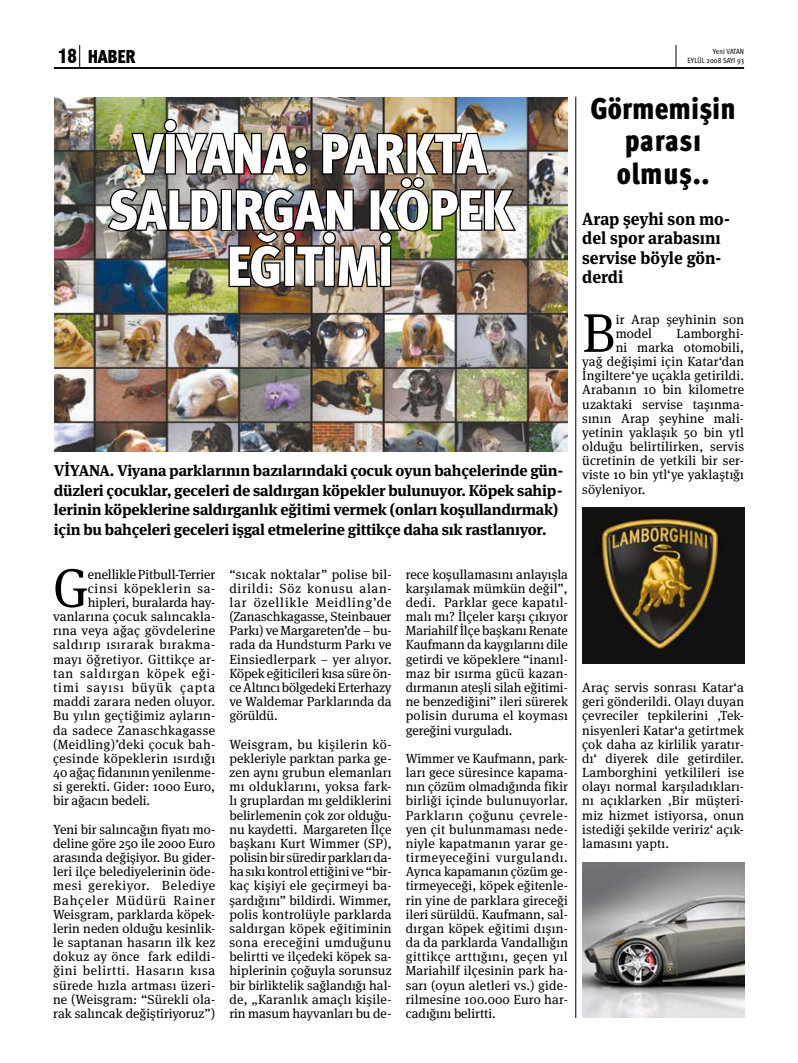
<style>
.page{position:relative;width:798px;height:1063px;background:#fff}
.page>*{position:absolute;margin:0;border:0;box-sizing:border-box;transform-origin:0 0}
.t1{font:900 56.25px "Meta Cond Pro";letter-spacing:-.01em;color:#fff}
.t2{font:54.38px "Meta Serif Pro";color:#000}
.t3{font:900 30px/32.5px "Meta Cond Pro";color:#000;text-align:center}
.t4{font:900 18.75px "Meta Cond Pro";letter-spacing:-.015em;color:#000}
.t5{font:700 17.5px/19.5px "Meta Serif Pro";color:#000;scale:.95 1}
.t6{font:700 15.62px/19.8px "Meta Serif Pro";letter-spacing:-.015em;color:#000}
.t7{font:13.25px/14.1px "Meta Serif Pro";letter-spacing:.01em;color:#000;text-align:justify}
.t8{font:13.25px "Meta Serif Pro";letter-spacing:-.01em;color:#000}
.t9{font:13.25px "Meta Serif Pro";letter-spacing:.04em;color:#000}
.t10{font:13.25px "Meta Serif Pro";letter-spacing:.055em;color:#000}
.t11{font:13.25px "Meta Serif Pro";letter-spacing:.075em;color:#000}
.t12{font:13.25px "Meta Serif Pro";letter-spacing:.05em;color:#000}
.t13{font:7.5px/9px "Meta Cond Pro";letter-spacing:.01em;color:#000;text-align:right}
.s1{font-family:"Swiss 721 BT";font-stretch:condensed}
</style>
<div class="page">
<svg style="left:675px;top:45px;width:1px;height:22px"></svg>
<svg style="left:79px;top:45px;width:1px;height:22px"></svg>
<hr style="left:54px;top:67px;width:689px;height:2px;background:#000">
<img style="left:54px;top:98px;width:513px;height:353px">
<img style="left:106px;top:118px;width:411px;height:211px">
<hr style="left:575px;top:97px;width:1px;height:921px;background:#000">
<img style="left:582px;top:507px;width:161px;height:157px">
<img style="left:582px;top:862px;width:161px;height:156px">
<h3 class="t4" style="left:58px;top:44px;width:79px"><span class="s1">18</span> HABER</h3>
<p class="t13" style="left:687px;top:47px;width:58px">Yeni VATAN<br>EYLÜL 2008 SAYI 93</p>
<h1 class="t1" style="left:134px;top:118px;width:350px">VİYANA: PARKTA</h1>
<h1 class="t1" style="left:108px;top:174px;width:289px">SALDIRGAN KÖPEK</h1>
<h1 class="t1" style="left:226px;top:230px;width:168px">EĞİTİMİ</h1>
<p class="t6" style="left:54px;top:459px;width:510px">VİYANA. Viyana parklarının bazılarındaki çocuk oyun bahçelerinde gün&shy;düzleri çocuklar, geceleri de saldırgan köpekler bulunuyor. Köpek sahip&shy;lerinin köpeklerine saldırganlık eğitimi vermek (onları koşullandırmak) için bu bahçeleri geceleri işgal etmelerine gittikçe daha sık rastlanıyor.</p>
<h2 class="t2" style="left:53px;top:549px;width:37px">G</h2>
<p class="t8" style="left:88px;top:564px;width:129px">enellikle Pitbull-Terrier</p>
<p class="t12" style="left:88px;top:579px;width:129px">cinsi köpeklerin sa-</p>
<p class="t7" style="left:88px;top:595px;width:129px">hipleri, buralarda hay-</p>
<p class="t7" style="left:53px;top:609px;width:164px">vanlarına çocuk salıncakla-</p>
<p class="t7" style="left:53px;top:623px;width:163px">rına veya ağaç gövdelerine</p>
<p class="t9" style="left:53px;top:635px;width:164px">saldırıp ısırarak bırakma-</p>
<p class="t7" style="left:53px;top:651px;width:164px">mayı öğretiyor. Gittikçe ar-</p>
<p class="t10" style="left:53px;top:664px;width:164px">tan saldırgan köpek eği-</p>
<p class="t11" style="left:53px;top:678px;width:164px">timi sayısı büyük çapta</p>
<p class="t7" style="left:53px;top:694px;width:163px">maddi zarara neden oluyor.</p>
<p class="t7" style="left:53px;top:708px;width:164px">Bu yılın geçtiğimiz ayların-</p>
<p class="t7" style="left:53px;top:722px;width:163px">da sadece Zanaschkagasse</p>
<p class="t7" style="left:53px;top:736px;width:164px">(Meidling)’deki çocuk bah-</p>
<p class="t7" style="left:53px;top:751px;width:164px">çesinde köpeklerin ısırdığı</p>
<p class="t8" style="left:53px;top:763px;width:164px">40 ağaç fidanının yenilenme-</p>
<p class="t7" style="left:53px;top:779px;width:163px">si gerekti. Gider: 1000 Euro,</p>
<p class="t7" style="left:53px;top:793px;width:99px">bir ağacın bedeli.</p>
<p class="t7" style="left:53px;top:821px;width:164px">Yeni bir salıncağın fiyatı mo&shy;deline göre 250 ile 2000 Euro arasında değişiyor. Bu gider&shy;leri ilçe belediyelerinin öde&shy;mesi gerekiyor. Belediye Bahçeler Müdürü Rainer Weisgram, parklarda köpek&shy;lerin neden olduğu kesinlik&shy;le saptanan hasarın ilk kez dokuz ay önce fark edildi&shy;ğini belirtti. Hasarın kısa sürede hızla artması üzeri&shy;ne (Weisgram: “Sürekli ola&shy;rak salıncak değiştiriyoruz”)</p>
<p class="t7" style="left:229px;top:566px;width:164px">“sıcak noktalar” polise bil&shy;dirildi: Söz konusu alan&shy;lar özellikle Meidling’de (Zanaschkagasse, Steinbauer Parkı) ve Margareten’de – bu&shy;rada da Hundsturm Parkı ve Einsiedlerpark – yer alıyor.<br>Köpek eğiticileri kısa süre ön&shy;ce Altıncı bölgedeki Erterhazy ve Waldemar Parklarında da görüldü.</p>
<p class="t7" style="left:229px;top:736px;width:164px">Weisgram, bu kişilerin kö&shy;pekleriyle parktan parka ge&shy;zen aynı grubun elemanları mı olduklarını, yoksa fark&shy;lı gruplardan mı geldiklerini belirlemenin çok zor olduğu&shy;nu kaydetti. Margareten İlçe başkanı Kurt Wimmer (SP), polisin bir süredir parkları da&shy;ha sıkı kontrol ettiğini ve “bir&shy;kaç kişiyi ele geçirmeyi ba&shy;şardığını” bildirdi. Wimmer, polis kontrolüyle parklarda saldırgan köpek eğitiminin sona ereceğini umduğunu belirtti ve ilçedeki köpek sa&shy;hiplerinin çoğuyla sorunsuz bir birliktelik sağlandığı hal&shy;de, „Karanlık amaçlı kişile&shy;rin masum hayvanları bu de-</p>
<p class="t7" style="left:405px;top:566px;width:164px">rece koşullamasını anlayışla karşılamak mümkün değil”, dedi. Parklar gece kapatıl&shy;malı mı? İlçeler karşı çıkıyor Mariahilf İlçe başkanı Renate Kaufmann da kaygılarını dile getirdi ve köpeklere “inanıl&shy;maz bir ısırma gücü kazan&shy;dırmanın ateşli silah eğitimi&shy;ne benzediğini” ileri sürerek polisin duruma el koyması gereğini vurguladı.</p>
<p class="t7" style="left:405px;top:751px;width:164px">Wimmer ve Kaufmann, park&shy;ları gece süresince kapama&shy;nın çözüm olmadığında fikir birliği içinde bulunuyorlar.<br>Parkların çoğunu çevrele&shy;yen çit bulunmaması nede&shy;niyle kapatmanın yarar ge&shy;tirmeyeceğini vurgulandı.<br>Ayrıca kapamanın çözüm ge&shy;tirmeyeceği, köpek eğitenle&shy;rin yine de parklara gireceği ileri sürüldü. Kaufmann, sal&shy;dırgan köpek eğitimi dışın&shy;da da parklarda Vandallığın gittikçe arttığını, geçen yıl Mariahilf ilçesinin park ha&shy;sarı (oyun aletleri vs.) gide&shy;rilmesine 100.000 Euro har&shy;cadığını belirtti.</p>
<h3 class="t3" style="left:590px;top:93px;width:147px">GÖRMEMIŞIN<br>PARASI<br>OLMUŞ..</h3>
<h3 class="t5" style="left:582px;top:207px;width:157px">Arap şeyhi son mo&shy;del spor arabasını servise böyle gön&shy;derdi</h3>
<h2 class="t2" style="left:582px;top:294px;width:35px">B</h2>
<p class="t7" style="left:615px;top:311px;width:130px">ir Arap şeyhinin son model</p>
<p class="t7" style="left:676px;top:325px;width:69px">Lamborghi-</p>
<p class="t7" style="left:615px;top:340px;width:130px">ni marka otomobili,</p>
<p class="t7" style="left:582px;top:354px;width:163px">yağ değişimi için Katar‘dan</p>
<p class="t7" style="left:582px;top:368px;width:163px">İngiltere‘ye uçakla getirildi.</p>
<p class="t7" style="left:582px;top:382px;width:163px">Arabanın 10 bin kilometre</p>
<p class="t7" style="left:582px;top:396px;width:163px">uzaktaki servise taşınma-</p>
<p class="t7" style="left:582px;top:410px;width:163px">sının Arap şeyhine mali-</p>
<p class="t7" style="left:582px;top:425px;width:163px">yetinin yaklaşık 50 bin ytl</p>
<p class="t7" style="left:582px;top:439px;width:163px">olduğu belirtilirken, servis</p>
<p class="t7" style="left:582px;top:453px;width:163px">ücretinin de yetkili bir ser-</p>
<p class="t7" style="left:582px;top:467px;width:163px">viste 10 bin ytl‘ye yaklaştığı</p>
<p class="t7" style="left:582px;top:481px;width:65px">söyleniyor.</p>
<p class="t7" style="left:582px;top:680px;width:163px">Araç servis sonrası Katar‘a geri gönderildi. Olayı duyan çevreciler tepkilerini ‚Tek&shy;nisyenleri Katar‘a getirtmek çok daha az kirlilik yaratır&shy;dı‘ diyerek dile getirdiler.<br>Lamborghini yetkilileri ise olayı normal karşıladıkları&shy;nı açıklarken ‚Bir müşteri&shy;miz hizmet istiyorsa, onun istediği şekilde veririz‘ açık&shy;lamasını yaptı.</p>
</div>
